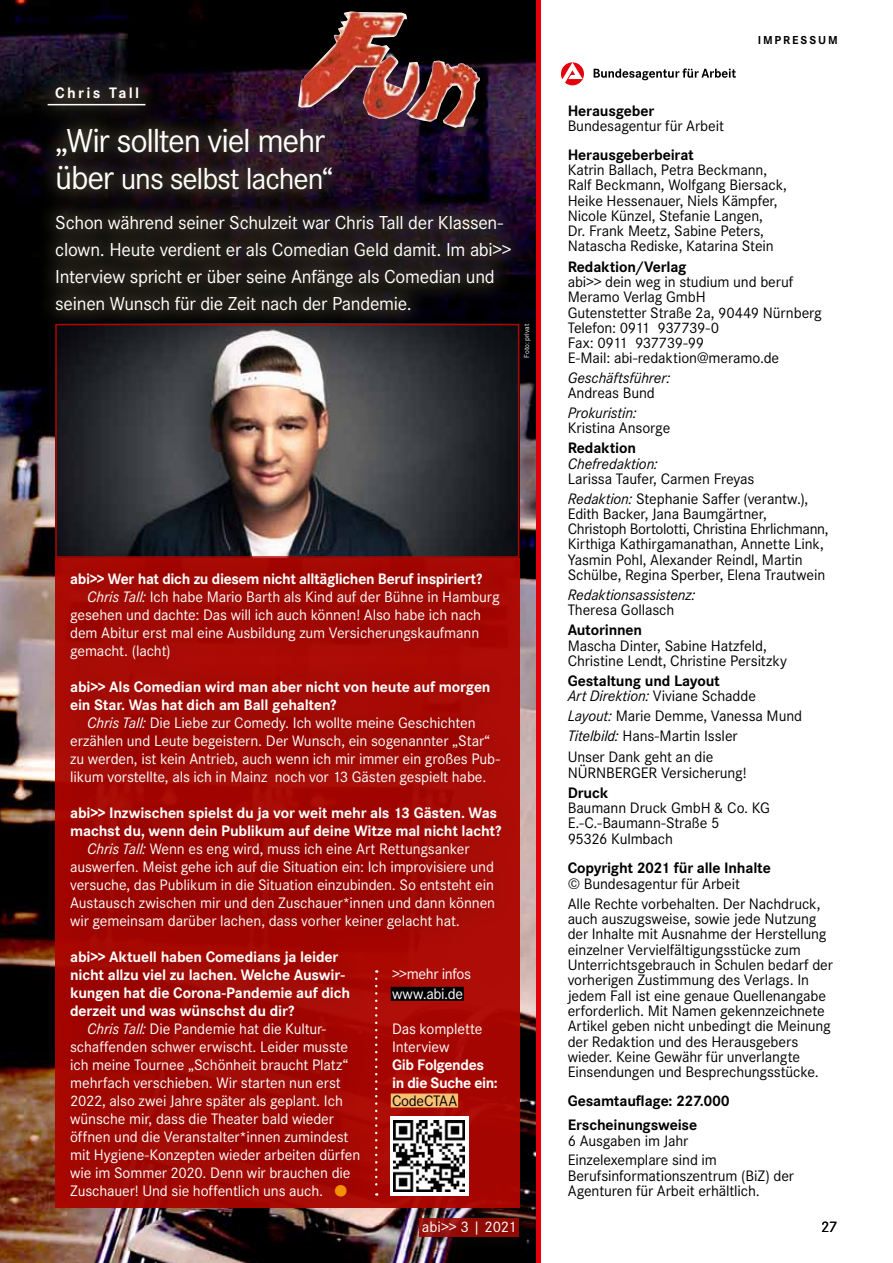
<style>
.page{position:relative;width:893px;height:1263px;background:#fff}
.page>*{position:absolute;margin:0;border:0;box-sizing:border-box;transform-origin:0 0}
.t1{font:42px "Corporate S";color:#f39100}
.t2{font:34.5px "Corporate S";letter-spacing:-.035em;color:#fff}
.t3{font:31.5px "Corporate S";letter-spacing:-.035em;color:#fff}
.t4{font:19.5px/27px "Corporate S";letter-spacing:-.015em;color:#fff}
.t5{font:15.75px/15.3px "Corporate S";letter-spacing:-.01em;color:#000}
.t6{font:15.75px/18px "Corporate S";letter-spacing:-.01em;color:#fff}
.t7{font:700 15.75px/18px "Corporate S";letter-spacing:-.015em;color:#fff}
.t8{font:700 15.75px/15.3px "Corporate S";letter-spacing:-.01em;color:#000}
.t9{font:italic 15.75px "Corporate S";letter-spacing:-.01em;color:#000}
.t10{font:700 12px "Corporate S";color:#000}
.t11{font:7.5px "Corporate S";letter-spacing:-.005em;color:#fff}
.s1{font-size:34.5px}
.s2{font-style:italic}
.s3{font-weight:400;font-style:italic}
.s4{font-weight:400}
</style>
<div class="page">
<img style="left:0;top:0;width:536px;height:1263px">
<svg style="left:594px;top:68px;width:142px;height:12px"></svg>
<svg style="left:561px;top:62px;width:23px;height:23px"></svg>
<div style="left:400px;top:1198px;width:137px;height:57px;background:#3f3b2b;opacity:.6"></div>
<svg style="left:29px;top:67px;width:500px;height:262px;background:#1d141a"></svg>
<hr style="left:48px;top:104px;width:97px;height:1px;background:#fff">
<div style="left:48px;top:549px;width:475px;height:670px;background:#000;opacity:.15"></div>
<div style="left:391px;top:987px;width:73px;height:14px;background:#000"></div>
<div style="left:391px;top:1093px;width:67px;height:14px;background:#fac074"></div>
<div style="left:390px;top:1116px;width:79px;height:80px;background:#fff"></div>
<img style="left:393px;top:1120px;width:71px;height:71px">
<svg style="left:375px;top:979px;width:2px;height:217px"></svg>
<div style="left:536px;top:0;width:5px;height:1263px;background:#e3000b"></div>
<img style="left:58px;top:327px;width:458px;height:228px">
<div style="left:55px;top:324px;width:464px;height:234px;border:2px solid #ad0600"></div>
<img style="left:298px;top:11px;width:182px;height:117px">
<p class="t7" style="left:55px;top:84px;width:85px">Chris Tall</p>
<h2 class="t2" style="left:55px;top:120px;width:271px">„Wir sollten viel mehr</h2>
<h3 class="t3" style="left:55px;top:161px;width:279px"><span class="s1">über</span> uns selbst lachen“</h3>
<p class="t4" style="left:55px;top:209px;width:458px">Schon während seiner Schulzeit war Chris Tall der Klassen&shy;clown. Heute verdient er als Comedian Geld damit. I m abi&gt;&gt; I nterview spricht er über seine Anfänge als Comedian und seinen Wunsch für die Zeit nach der Pandemie.</p>
<p class="t11" style="left:522px;top:358px;width:35px;rotate:-90deg">Foto: privat</p>
<p class="t7" style="left:70px;top:570px;width:414px">abi&gt;&gt; Wer hat dich zu diesem nicht alltäglichen Beruf inspiriert?</p>
<p class="t6" style="left:87px;top:587px;width:414px"><span class="s2">Chris Tall:</span> Ich habe Mario Barth als Kind auf der Bühne in Hamburg</p>
<p class="t6" style="left:70px;top:605px;width:413px">gesehen und dachte: Das will ich auch können! Also habe ich nach</p>
<p class="t6" style="left:70px;top:623px;width:411px">dem Abitur erst mal eine Ausbildung zum Versicherungskaufmann</p>
<p class="t6" style="left:70px;top:641px;width:102px">gemacht. (lacht)</p>
<p class="t7" style="left:70px;top:678px;width:422px">abi&gt;&gt; Als Comedian wird man aber nicht von heute auf morgen ein Star. Was hat dich am Ball gehalten?</p>
<p class="t6" style="left:70px;top:713px;width:432px;text-indent:17px"><span class="s2">Chris Tall:</span> Die Liebe zur Comedy. I ch wollte meine Geschichten erzählen und Leute begeistern. Der Wunsch, ein sogenannter „Star“ zu werden, ist kein Antrieb, auch wenn ich mir immer ein großes Pub&shy;likum vorstellte, als ich in Mainz noch vor 13 Gästen gespielt habe.</p>
<p class="t7" style="left:70px;top:804px;width:429px">abi&gt;&gt; Inzwischen spielst du ja vor weit mehr als 13 Gästen. Was</p>
<p class="t7" style="left:70px;top:822px;width:433px">machst du, wenn dein Publikum auf deine Witze mal nicht lacht?</p>
<p class="t6" style="left:87px;top:839px;width:384px"><span class="s2">Chris Tall:</span> Wenn es eng wird, muss ich eine Art Rettungsanker</p>
<p class="t6" style="left:70px;top:857px;width:425px">auswerfen. Meist gehe ich auf die Situation ein: I ch improvisiere und</p>
<p class="t6" style="left:70px;top:875px;width:425px">versuche, das Publikum in die Situation einzubinden. So entsteht ein</p>
<p class="t6" style="left:70px;top:893px;width:426px">Austausch zwischen mir und den Zuschauer*innen und dann können</p>
<p class="t6" style="left:70px;top:911px;width:391px">wir gemeinsam darüber lachen, dass vorher keiner gelacht hat.</p>
<p class="t7" style="left:70px;top:948px;width:270px">abi&gt;&gt; Aktuell haben Comedians ja leider</p>
<p class="t7" style="left:70px;top:966px;width:276px">nicht allzu viel zu lachen. Welche Auswir-</p>
<p class="t7" style="left:70px;top:984px;width:282px">kungen hat die Corona-Pandemie auf dich</p>
<p class="t7" style="left:70px;top:1002px;width:226px">derzeit und was wünschst du dir?</p>
<p class="t6" style="left:87px;top:1019px;width:241px"><span class="s2">Chris Tall:</span> Die Pandemie hat die Kultur-</p>
<p class="t6" style="left:70px;top:1037px;width:280px">schaffenden schwer erwischt. Leider musste</p>
<p class="t6" style="left:70px;top:1055px;width:280px">ich meine Tournee „Schönheit braucht Platz“</p>
<p class="t6" style="left:70px;top:1073px;width:272px">mehrfach verschieben. Wir starten nun erst</p>
<p class="t6" style="left:70px;top:1091px;width:274px">2022, also zwei Jahre später als geplant. Ich</p>
<p class="t6" style="left:70px;top:1109px;width:265px">wünsche mir, dass die Theater bald wieder</p>
<p class="t6" style="left:70px;top:1127px;width:280px">öffnen und die Veranstalter*innen zumindest</p>
<p class="t6" style="left:70px;top:1145px;width:292px">mit Hygiene-Konzepten wieder arbeiten dürfen</p>
<p class="t6" style="left:70px;top:1163px;width:282px">wie im Sommer 2020. Denn wir brauchen die</p>
<p class="t6" style="left:70px;top:1181px;width:255px">Zuschauer! Und sie hoffentlich uns auch.</p>
<h1 class="t1" style="left:327px;top:1167px;width:30px">•</h1>
<p class="t6" style="left:392px;top:964px;width:80px;line-height:19.2px">&gt;&gt;mehr infos www.abi.de</p>
<p class="t6" style="left:392px;top:1019px;width:92px">Das komplette<br>I nterview</p>
<p class="t7" style="left:392px;top:1056px;width:107px">Gib Folgendes in die Suche ein:</p>
<p class="t5" style="left:392px;top:1093px;width:67px">CodeCTAA</p>
<p class="t6" style="left:422px;top:1217px;width:96px">abi&gt;&gt; 3 | 2021</p>
<p class="t10" style="left:758px;top:33px;width:9px">Imp</p>
<p class="t10" style="left:783px;top:33px;width:54px">ressum</p>
<p class="t8" style="left:568px;top:103px;width:88px">Herausgeber</p>
<p class="t5" style="left:568px;top:118px;width:158px">Bundesagentur für Arbeit</p>
<p class="t8" style="left:568px;top:147px;width:128px">Herausgeberbeirat</p>
<p class="t5" style="left:568px;top:162px;width:221px">Katrin Ballach, Petra Beckmann, Ralf Beckmann, Wolfgang Biersack, Heike Hessenauer, N iels Kämpfer, N icole Künzel, Stefanie Langen,<br>Dr. Frank Meetz, Sabine Peters,<br>N atascha Rediske, Katarina Stein</p>
<p class="t8" style="left:568px;top:259px;width:120px">Redaktion/Verlag</p>
<p class="t5" style="left:568px;top:274px;width:256px">abi&gt;&gt; dein weg in studium und beruf<br>Meramo Verlag GmbH<br>Gutenstetter Straße 2a, 90449 N ürnberg<br>Telefon: 0911 937739-0<br>Fax: 0911 937739-99<br>E-Mail: abi-redaktion@meramo.de</p>
<p class="t9" style="left:568px;top:369px;width:104px">Geschäftsführer:</p>
<p class="t5" style="left:568px;top:386px;width:89px">Andreas Bund</p>
<p class="t9" style="left:568px;top:404px;width:70px">Prokuristin:</p>
<p class="t5" style="left:568px;top:420px;width:104px">Kristina Ansorge</p>
<p class="t8" style="left:568px;top:441px;width:70px">Redaktion</p>
<p class="t9" style="left:568px;top:455px;width:92px">Chefredaktion:</p>
<p class="t5" style="left:568px;top:469px;width:242px;line-height:19.5px">Larissa Taufer, Carmen Freyas<br><span class="s2">Redaktion:</span> Stephanie Saffer (verantw.),</p>
<p class="t5" style="left:568px;top:506px;width:262px">Edith Backer, Jana Baumgärtner, Christoph Bortolotti, Christina Ehrlichmann, Kirthiga Kathirgamanathan, Annette Link, Yasmin Pohl, Alexander Reindl, Martin Schülbe, Regina Sperber, Elena Trautwein</p>
<p class="t9" style="left:568px;top:585px;width:129px">Redaktionsassistenz:</p>
<p class="t5" style="left:568px;top:602px;width:108px">Theresa Gollasch</p>
<p class="t8" style="left:568px;top:623px;width:76px">Autorinnen</p>
<p class="t5" style="left:568px;top:638px;width:221px">Mascha Dinter, Sabine Hatzfeld,<br>Christine Lendt, Christine Persitzky</p>
<p class="t8" style="left:568px;top:673px;width:190px">Gestaltung und Layout<br><span class="s3">Art Direktion:</span> <span class="s4">Viviane Schadde</span></p>
<p class="t5" style="left:568px;top:706px;width:236px;line-height:20.2px"><span class="s2">Layout:</span> Marie Demme, Vanessa Mund<br><span class="s2">Titelbild:</span> Hans-Martin I ssler<br>Unser Dank geht an die</p>
<p class="t5" style="left:568px;top:765px;width:180px">N ÜRN BERGER Versicherung!</p>
<p class="t8" style="left:568px;top:785px;width:42px">Druck</p>
<p class="t5" style="left:568px;top:800px;width:204px">Baumann Druck GmbH &amp; Co. KG<br>E.-C.-Baumann-Straße 5<br>95326 Kulmbach</p>
<p class="t8" style="left:568px;top:860px;width:205px">Copyright 2021 für alle I nhalte</p>
<p class="t5" style="left:568px;top:874px;width:254px;line-height:19.5px">© Bundesagentur für Arbeit<br>Alle Rechte vorbehalten. Der Nachdruck,</p>
<p class="t5" style="left:568px;top:911px;width:267px">auch auszugsweise, sowie jede N utzung der I nhalte mit Ausnahme der Herstellung einzelner Vervielfältigungsstücke zum Unterrichtsgebrauch in Schulen bedarf der vorherigen Zustimmung des Verlags. I n jedem Fall ist eine genaue Quellenangabe erforderlich. Mit Namen gekennzeichnete Artikel geben nicht unbedingt die Meinung der Redaktion und des Herausgebers wieder. Keine Gewähr für unverlangte Einsendungen und Besprechungsstücke.</p>
<p class="t8" style="left:568px;top:1089px;width:164px;line-height:24.6px">Gesamtauflage: 227.000<br>Erscheinungsweise</p>
<p class="t5" style="left:568px;top:1131px;width:151px;line-height:19.5px">6 Ausgaben im Jahr<br>Einzelexemplare sind im</p>
<p class="t5" style="left:568px;top:1168px;width:228px">Berufsinformationszentrum (BiZ) der<br>Agenturen für Arbeit erhältlich.</p>
<p class="t5" style="left:821px;top:1219px;width:18px">27</p>
</div>
